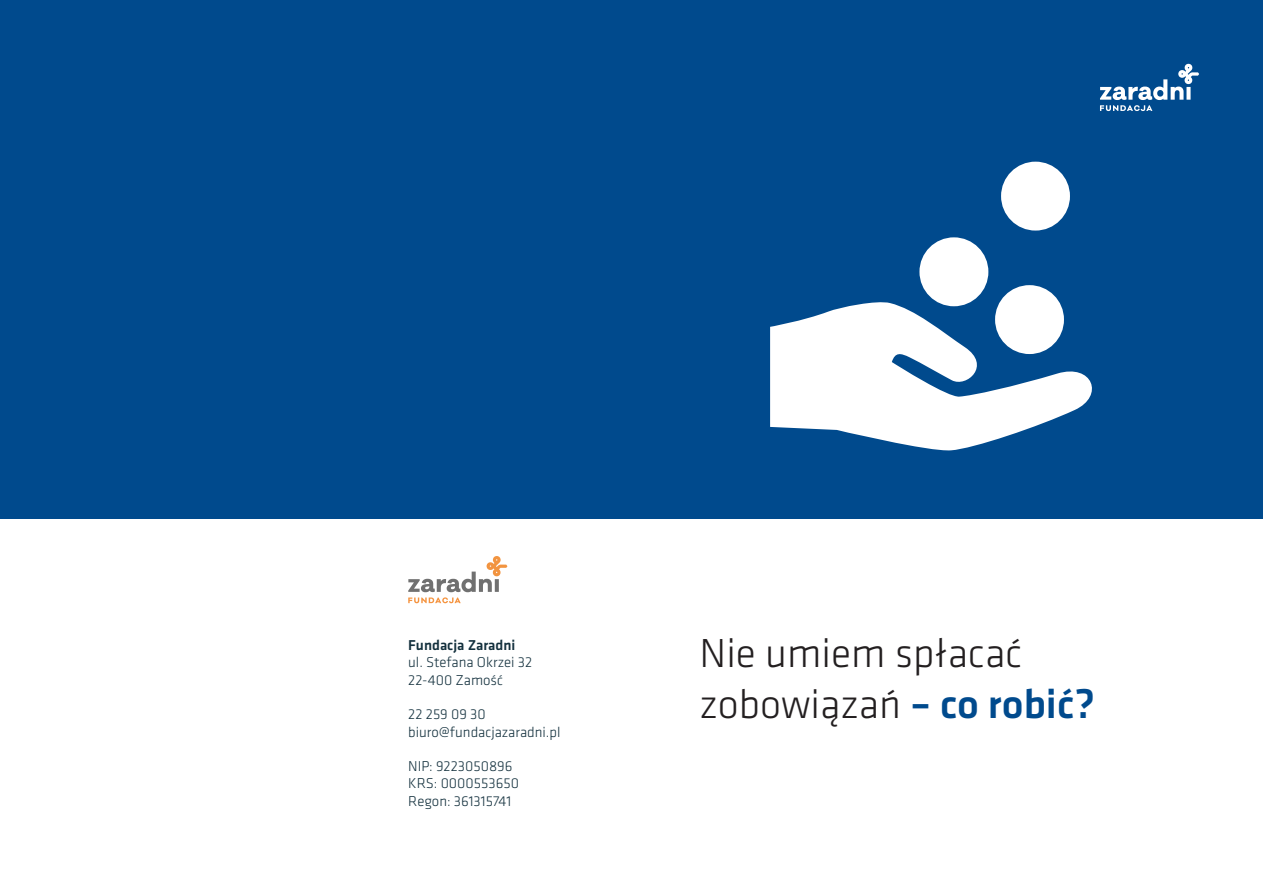
<style>
.page{position:relative;width:1263px;height:893px;background:#fff}
.page>*{position:absolute;margin:0;border:0;box-sizing:border-box;transform-origin:0 0}
.t1{font:300 42px/50.4px "Klavika";color:#231f20}
.t2{font:300 14.85px/17.2px "Klavika";color:#13303d}
.t3{font:500 14.85px "Klavika";color:#13303d}
.s1{font-weight:500;color:#004a8d}
</style>
<div class="page">
<div style="left:0;top:0;width:1263px;height:518px;background:#004a8d"></div>
<svg style="left:1100px;top:63px;width:99px;height:48px"></svg>
<svg style="left:408px;top:556px;width:99px;height:47px"></svg>
<svg style="left:770px;top:162px;width:322px;height:289px"></svg>
<p class="t3" style="left:408px;top:637px;width:109px">Fundacja Zaradni</p>
<p class="t2" style="left:408px;top:654px;width:126px">ul. Stefana Okrzei 32<br>22-400 Zamość</p>
<p class="t2" style="left:408px;top:706px;width:79px">22 259 09 30</p>
<p class="t2" style="left:408px;top:723px;width:154px">biuro@fundacjazaradni.pl</p>
<p class="t2" style="left:408px;top:758px;width:112px">NIP: 9223050896<br>KRS: 0000553650</p>
<p class="t2" style="left:408px;top:792px;width:105px">Regon: 361315741</p>
<p class="t1" style="left:699px;top:629px;width:397px">Nie umiem spłacać zobowiązań <span class="s1">– co robić?</span></p>
</div>
